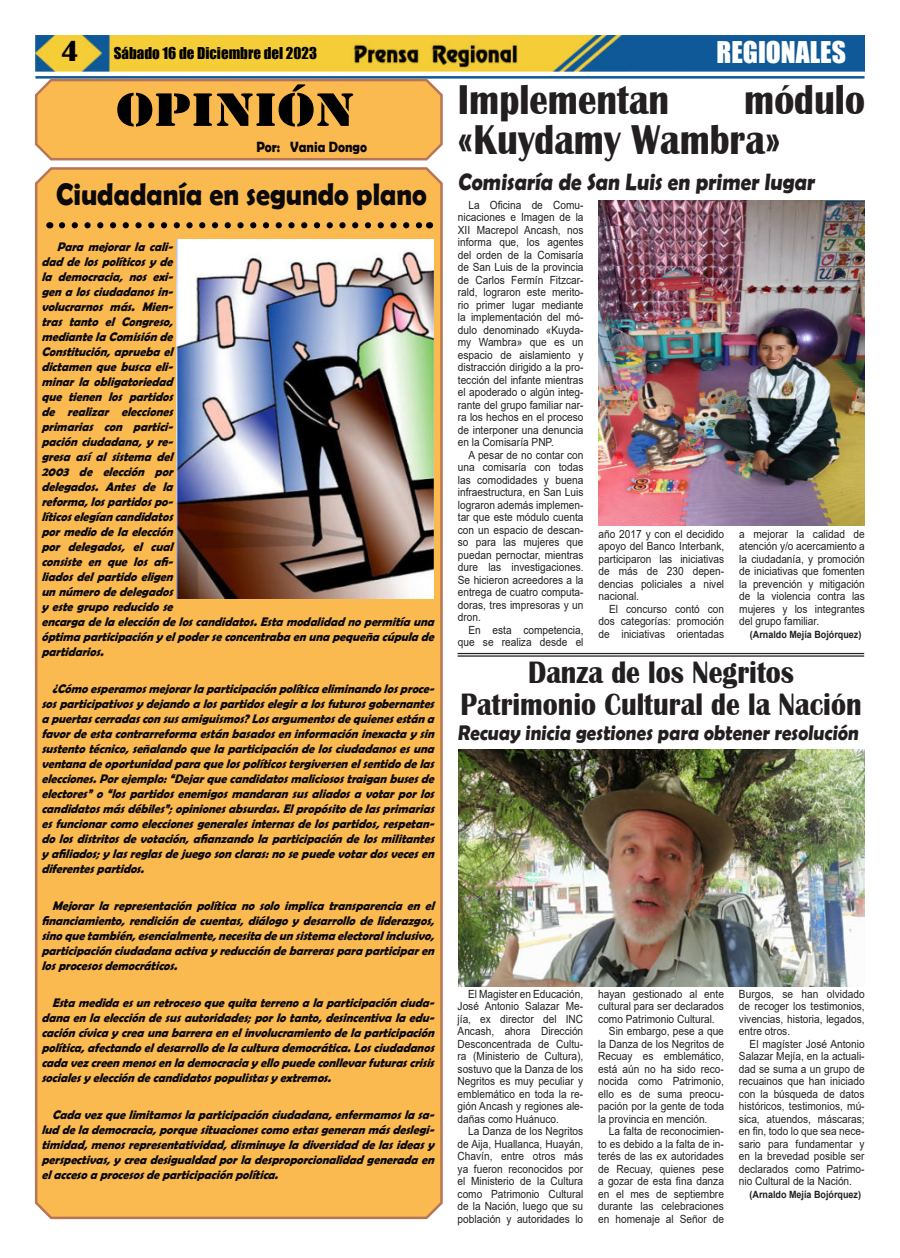
<style>
.page{position:relative;width:900px;height:1258px;background:#fff}
.page>*{position:absolute;margin:0;border:0;box-sizing:border-box;transform-origin:0 0}
.t1{font:48.75px "Stencil";color:#000;scale:1.21 1}
.t2{font:700 42.88px/40px "Britannic";color:#231f20;scale:.86 1}
.t3{font:700 31.88px/31.2px "Britannic";color:#231f20;text-align:center;scale:.87 1}
.t4{font:700 31.25px "Berlin Sans FB Demi";color:#0b090c;scale:.89 1}
.t5{font:27.5px "Impact";color:#fff}
.t6{font:700 23.75px "Berlin Sans FB Demi";color:#231f20;scale:.89 1}
.t7{font:700 21.25px "Berlin Sans FB Demi";color:#231f20;scale:.9 1}
.t8{font:15px "Impact";color:#000}
.t9{font:700 15px "Berlin Sans FB Demi";color:#0b090c;scale:.88 1}
.t10{font:italic 700 12.5px/15px "Berlin Sans FB Demi";color:#0b090c;text-align:justify;scale:.95 1}
.t11{font:11.25px/12.5px "Arial";color:#231f20;text-align:justify;scale:.9 1}
.t12{font:700 10px "Arial";color:#231f20;scale:.9 1}
.s1{font-family:"Britannic";font-weight:700;font-size:30px}
</style>
<div class="page">
<img style="left:35px;top:35px;width:830px;height:36px">
<hr style="left:35px;top:76px;width:830px;height:3px;background:#0f5998">
<img style="left:351px;top:41px;width:169px;height:27px">
<div style="left:34px;top:167px;width:409px;height:1053px;background:#fbba50"></div>
<svg style="left:62px;top:222px;width:361px;height:6px;background:#9a7231"></svg>
<svg style="left:34px;top:78px;width:410px;height:83px;background:#f4b656"></svg>
<img style="left:599px;top:200px;width:266px;height:326px">
<hr style="left:458px;top:653px;width:406px;height:1px;background:#231f20">
<hr style="left:458px;top:655px;width:406px;height:2px;background:#231f20">
<img style="left:176px;top:239px;width:258px;height:360px">
<img style="left:458px;top:749px;width:406px;height:237px">
<p class="t8" style="left:61px;top:45px;width:258px"><span class="s1">4</span> Sábado 16 de Diciembre del 2023</p>
<h3 class="t5" style="left:717px;top:37px;width:131px">REGIONALES</h3>
<h1 class="t1" style="left:116px;top:82px;width:198px">OPINIÓN</h1>
<p class="t9" style="left:256px;top:138px;width:127px">Por: Vania Dongo</p>
<h3 class="t4" style="left:56px;top:176px;width:418px">Ciudadanía en segundo plano</h3>
<p class="t10" style="left:41px;top:239px;width:419px;text-align:left;text-indent:15px">Paramejorarlacali-<br>daddelospolíticosyde<br>la democracia, nos exi-<br>gen a losciudadanosin-<br>volucrarnos más. Mien-<br>tras tanto el Congreso,<br>mediantelaComisiónde<br>Constitución,apruebael<br>dictamenquebuscaeli-<br>minar la obligatoriedad<br>que tienen los partidos<br>de realizar elecciones<br>primarias con partici-<br>paciónciudadana,yre-<br>gresa así al sistema del<br>2003 de elección por<br>delegados. Antes de la<br>reforma,lospartidospo-<br>líticoselegíancandidatos<br>pormediodelaelección<br>por delegados, el cual<br>consiste en que los afi-<br>liadosdelpartidoeligen<br>unnúmerodedelegados<br>yestegruporeducidose encargadelaeleccióndeloscandidatos.Estamodalidadnopermitíauna óptimaparticipaciónyelpoderseconcentrabaenunapequeñacúpulade partidarios.</p>
<p class="t10" style="left:41px;top:681px;width:419px;text-indent:11px">¿Cómoesperamosmejorarlaparticipaciónpolíticaeliminandolosproce&shy;sosparticipativosydejandoalospartidoselegiralosfuturosgobernantes apuertascerradasconsusamiguismos?Losargumentosdequienesestána favordeestacontrarreformaestánbasadoseninformacióninexactaysin sustentotécnico,señalandoquelaparticipacióndelosciudadanosesuna ventanadeoportunidadparaquelospolíticostergiversenelsentidodelas elecciones.Porejemplo:“Dejarquecandidatosmaliciosostraiganbusesde electores”o“lospartidosenemigosmandaransusaliadosavotarporlos candidatosmásdébiles”; opinionesabsurdas.Elpropósitodelasprimarias esfuncionarcomoeleccionesgeneralesinternasdelospartidos,respetan&shy;dolosdistritosdevotación,afianzandolaparticipacióndelosmilitantes yafiliados; ylasreglasdejuegosonclaras:nosepuedevotardosvecesen diferentespartidos.</p>
<p class="t10" style="left:41px;top:898px;width:419px;text-indent:11px">Mejorar la representación política no solo implica transparencia en el financiamiento,rendicióndecuentas,diálogoydesarrollodeliderazgos, sinoquetambién,esencialmente,necesitadeunsistemaelectoralinclusivo, participaciónciudadanaactivayreduccióndebarrerasparaparticiparen losprocesosdemocráticos.</p>
<p class="t10" style="left:41px;top:995px;width:419px;text-indent:11px">Estamedidaesunretrocesoquequitaterrenoalaparticipaciónciuda&shy;danaenlaeleccióndesusautoridades; porlotanto,desincentivalaedu&shy;cacióncívicaycreaunabarreraenelinvolucramientodelaparticipación política,afectandoeldesarrollodelaculturademocrática.Losciudadanos cadavezcreenmenosenlademocraciayellopuedeconllevarfuturascrisis socialesyeleccióndecandidatospopulistasyextremos.</p>
<p class="t10" style="left:41px;top:1107px;width:419px;text-indent:11px">Cadavezquelimitamoslaparticipaciónciudadana,enfermamoslasa&shy;luddelademocracia,porquesituacionescomoestasgeneranmásdeslegi&shy;timidad,menosrepresentatividad,disminuyeladiversidaddelasideasy perspectivas,ycreadesigualdadporladesproporcionalidadgeneradaen elaccesoaprocesosdeparticipaciónpolítica.</p>
<h2 class="t2" style="left:458px;top:83px;width:475px;text-indent:286px">módulo «Kuydamy Wambra»</h2>
<p class="t11" style="left:458px;top:198px;width:141px;text-indent:11px">La Oficina de Comu&shy;nicaciones e Imagen de la XII Macrepol Ancash, nos informa que, los agentes del orden de la Comisaría de San Luis de la provincia de Carlos Fermín Fitzcar&shy;rald, lograron este merito&shy;rio primer lugar mediante la implementación del mó&shy;dulo denominado «Kuyda&shy;my Wambra» que es un espacio de aislamiento y distracción dirigido a la pro&shy;tección del infante mientras el apoderado o algún integ&shy;rante del grupo familiar nar&shy;ra los hechos en el proceso de interponer una denuncia en la Comisaría PNP.</p>
<p class="t11" style="left:458px;top:449px;width:141px;text-indent:11px">A pesar de no contar con una comisaría con todas las comodidades y buena infraestructura, en San Luis lograron además implemen&shy;tar que este módulo cuenta con un espacio de descan&shy;so para las mujeres que puedan pernoctar, mientras dure las investigaciones.<br>Se hicieron acreedores a la entrega de cuatro computa&shy;doras, tres impresoras y un dron.</p>
<p class="t11" style="left:458px;top:624px;width:141px;text-align:right">En esta competencia, que se realiza desde el</p>
<h2 class="t2" style="left:458px;top:83px;width:247px">Implementan</h2>
<h3 class="t6" style="left:458px;top:168px;width:406px">Comisaría de San Luis en primer lugar</h3>
<p class="t11" style="left:599px;top:529px;width:141px">año 2017 y con el decidido apoyo del Banco Interbank, participaron las iniciativas de más de 230 depen&shy;dencias policiales a nivel nacional.</p>
<p class="t11" style="left:599px;top:604px;width:141px;text-indent:11px">El concurso contó con dos categorías: promoción de iniciativas orientadas</p>
<p class="t11" style="left:739px;top:529px;width:141px">a mejorar la calidad de atención y/o acercamiento a la ciudadanía, y promoción de iniciativas que fomenten la prevención y mitigación de la violencia contra las mujeres y los integrantes del grupo familiar.</p>
<p class="t12" style="left:750px;top:631px;width:125px">(Arnaldo Mejía Bojórquez)</p>
<h3 class="t3" style="left:461px;top:660px;width:462px">Danza de los Negritos<br>Patrimonio Cultural de la Nación</h3>
<h3 class="t7" style="left:458px;top:721px;width:450px">Recuay inicia gestiones para obtener resolución</h3>
<p class="t11" style="left:458px;top:989px;width:141px;text-indent:11px">El Magister en Educación, José Antonio Salazar Me&shy;jía, ex director del INC Ancash, ahora Dirección Desconcentrada de Cultu&shy;ra (Ministerio de Cultura), sostuvo que la Danza de los Negritos es muy peculiar y emblemático en toda la re&shy;gión Ancash y regiones ale&shy;dañas como Huánuco.</p>
<p class="t11" style="left:458px;top:1126px;width:141px;text-indent:11px">La Danza de los Negritos de Aija, Huallanca, Huayán, Chavín, entre otros más ya fueron reconocidos por el Ministerio de la Cultura como Patrimonio Cultural de la Nación, luego que su población y autoridades lo</p>
<p class="t11" style="left:598px;top:989px;width:141px">hayan gestionado al ente</p>
<p class="t11" style="left:598px;top:1001px;width:141px">cultural para ser declarados</p>
<p class="t11" style="left:598px;top:1014px;width:131px">como Patrimonio Cultural.</p>
<p class="t11" style="left:609px;top:1026px;width:129px">Sin embargo, pese a que</p>
<p class="t11" style="left:598px;top:1039px;width:141px">la Danza de los Negritos de</p>
<p class="t11" style="left:598px;top:1051px;width:141px">Recuay es emblemático,</p>
<p class="t11" style="left:598px;top:1064px;width:141px">está aún no ha sido reco-</p>
<p class="t11" style="left:598px;top:1076px;width:141px">nocida como Patrimonio,</p>
<p class="t11" style="left:598px;top:1089px;width:141px">ello es de suma preocu-</p>
<p class="t11" style="left:598px;top:1101px;width:141px">pación por la gente de toda</p>
<p class="t11" style="left:598px;top:1114px;width:123px">la provincia en mención.</p>
<p class="t11" style="left:609px;top:1126px;width:129px">La falta de reconocimien-</p>
<p class="t11" style="left:598px;top:1139px;width:141px">to es debido a la falta de in-</p>
<p class="t11" style="left:598px;top:1151px;width:141px">terés de las ex autoridades</p>
<p class="t11" style="left:598px;top:1164px;width:141px">de Recuay, quienes pese</p>
<p class="t11" style="left:598px;top:1175px;width:141px">a gozar de esta fina danza</p>
<p class="t11" style="left:598px;top:1189px;width:141px">en el mes de septiembre</p>
<p class="t11" style="left:598px;top:1201px;width:141px">durante las celebraciones</p>
<p class="t11" style="left:598px;top:1214px;width:141px">en homenaje al Señor de</p>
<p class="t11" style="left:739px;top:989px;width:141px">Burgos, se han olvidado de recoger los testimonios, vivencias, historia, legados, entre otros.</p>
<p class="t11" style="left:739px;top:1039px;width:141px;text-indent:11px">El magíster José Antonio Salazar Mejía, en la actuali&shy;dad se suma a un grupo de recuainos que han iniciado con la búsqueda de datos históricos, testimonios, mú&shy;sica, atuendos, máscaras; en fin, todo lo que sea nece&shy;sario para fundamentar y en la brevedad posible ser declarados como Patrimo&shy;nio Cultural de la Nación.</p>
<p class="t12" style="left:750px;top:1190px;width:125px">(Arnaldo Mejía Bojórquez)</p>
</div>
